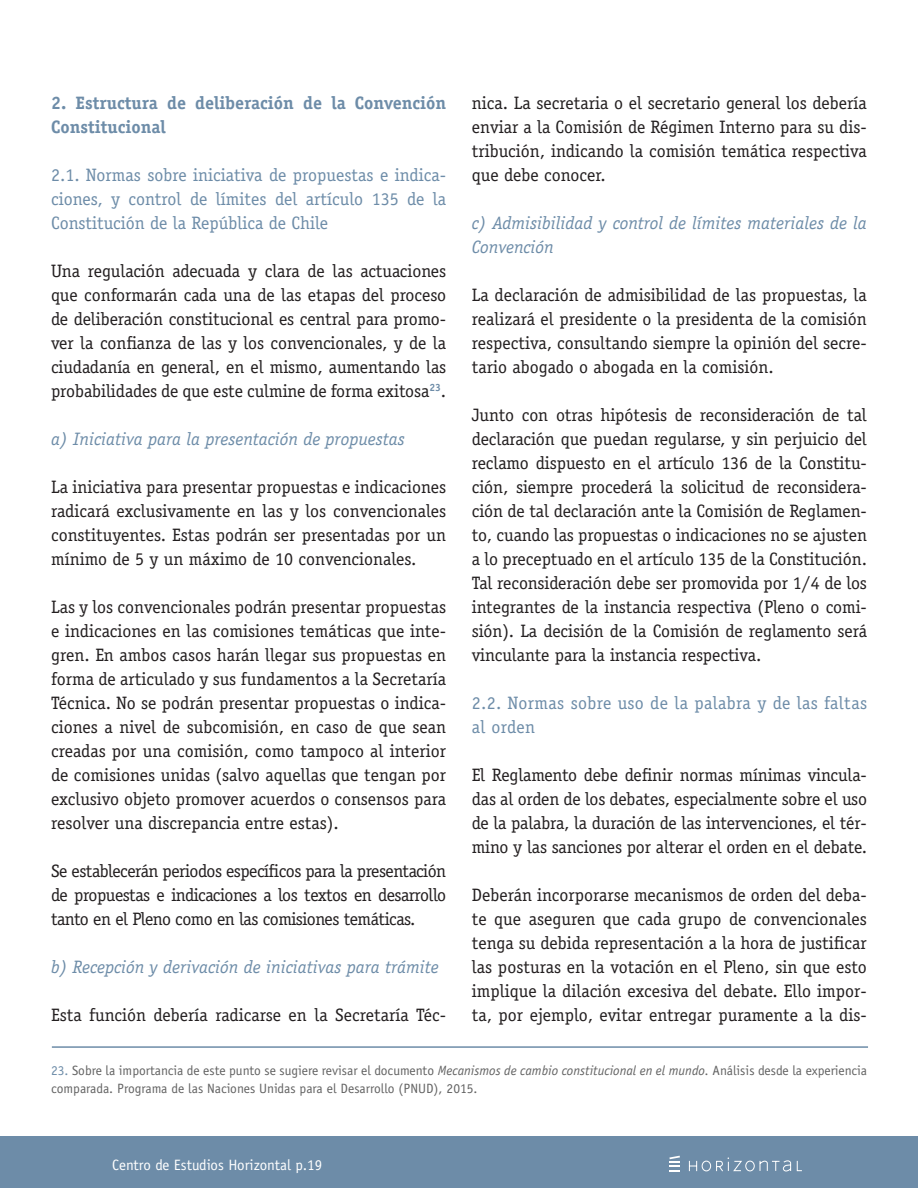
<style>
.page{position:relative;width:918px;height:1188px;background:#fff}
.page>*{position:absolute;margin:0;border:0;box-sizing:border-box;transform-origin:0 0}
.t1{font:18px/24px "Officina Serif Std";letter-spacing:-.005em;color:#231f20;text-align:justify}
.t2{font:italic 18px/24px "Officina Serif Std";color:#6d8ca8}
.t3{font:18px/24px "Officina Serif Std";color:#6d8ca8;text-align:justify}
.t4{font:700 18px/24px "Officina Serif Std";color:#6d8ca8}
.t5{font:18px/24px "Officina Serif Std";letter-spacing:.02em;color:#6d8ca8}
.t6{font:15px "Officina Sans Std";color:#fff}
.t7{font:13.5px/18px "Officina Sans Std";color:#636363}
.s1{color:#6d8ca8}
.s2{font-style:italic}
</style>
<div class="page">
<div style="left:0;top:1136px;width:918px;height:52px;background:#6d8ca8"></div>
<svg style="left:669px;top:1156px;width:11px;height:16px"></svg>
<svg style="left:688px;top:1157px;width:114px;height:15px"></svg>
<hr style="left:52px;top:1046px;width:816px;height:2px;background:#6d8ca8">
<p class="t4" style="left:51px;top:90px;width:397px">2. Estructura de deliberación de la Convención<br>Constitucional</p>
<p class="t3" style="left:51px;top:163px;width:397px">2.1. Normas sobre iniciativa de propuestas e indica&shy;ciones, y control de límites del artículo 135 de la Constitución de la República de Chile</p>
<p class="t1" style="left:51px;top:259px;width:397px">Una regulación adecuada y clara de las actuaciones que conformarán cada una de las etapas del proceso de deliberación constitucional es central para promo&shy;ver la confianza de las y los convencionales, y de la ciudadanía en general, en el mismo, aumentando las probabilidades de que este culmine de forma exitosa<sup>23</sup>.</p>
<p class="t2" style="left:51px;top:427px;width:355px">a) Iniciativa para la presentación de propuestas</p>
<p class="t1" style="left:51px;top:475px;width:397px">La iniciativa para presentar propuestas e indicaciones radicará exclusivamente en las y los convencionales constituyentes. Estas podrán ser presentadas por un mínimo de 5 y un máximo de 10 convencionales.</p>
<p class="t1" style="left:51px;top:595px;width:397px">Las y los convencionales podrán presentar propuestas e indicaciones en las comisiones temáticas que inte&shy;gren. En ambos casos harán llegar sus propuestas en forma de articulado y sus fundamentos a la Secretaría Técnica. No se podrán presentar propuestas o indica&shy;ciones a nivel de subcomisión, en caso de que sean creadas por una comisión, como tampoco al interior de comisiones unidas (salvo aquellas que tengan por exclusivo objeto promover acuerdos o consensos para resolver una discrepancia entre estas).</p>
<p class="t1" style="left:51px;top:859px;width:397px">Se establecerán periodos específicos para la presentación de propuestas e indicaciones a los textos en desarrollo tanto en el Pleno como en las comisiones temáticas.</p>
<p class="t2" style="left:51px;top:955px;width:389px">b) Recepción y derivación de iniciativas para trámite</p>
<p class="t1" style="left:51px;top:1003px;width:397px">Esta función debería radicarse en la Secretaría Téc-</p>
<p class="t1" style="left:472px;top:91px;width:397px">nica. La secretaria o el secretario general los debería enviar a la Comisión de Régimen Interno para su dis&shy;tribución, indicando la comisión temática respectiva que debe conocer.</p>
<p class="t2" style="left:472px;top:211px;width:397px">c) Admisibilidad y control de límites materiales de la<br>Convención</p>
<p class="t1" style="left:472px;top:283px;width:397px">La declaración de admisibilidad de las propuestas, la realizará el presidente o la presidenta de la comisión respectiva, consultando siempre la opinión del secre&shy;tario abogado o abogada en la comisión.</p>
<p class="t1" style="left:472px;top:403px;width:397px">Junto con otras hipótesis de reconsideración de tal declaración que puedan regularse, y sin perjuicio del reclamo dispuesto en el artículo 136 de la Constitu&shy;ción, siempre procederá la solicitud de reconsidera&shy;ción de tal declaración ante la Comisión de Reglamen&shy;to, cuando las propuestas o indicaciones no se ajusten a lo preceptuado en el artículo 135 de la Constitución.<br>Tal reconsideración debe ser promovida por 1/4 de los integrantes de la instancia respectiva (Pleno o comi&shy;sión). La decisión de la Comisión de reglamento será vinculante para la instancia respectiva.</p>
<p class="t5" style="left:472px;top:691px;width:397px">2.2. Normas sobre uso de la palabra y de las faltas al orden</p>
<p class="t1" style="left:472px;top:763px;width:397px">El Reglamento debe definir normas mínimas vincula&shy;das al orden de los debates, especialmente sobre el uso de la palabra, la duración de las intervenciones, el tér&shy;mino y las sanciones por alterar el orden en el debate.</p>
<p class="t1" style="left:472px;top:883px;width:397px">Deberán incorporarse mecanismos de orden del deba&shy;te que aseguren que cada grupo de convencionales tenga su debida representación a la hora de justificar las posturas en la votación en el Pleno, sin que esto implique la dilación excesiva del debate. Ello impor&shy;ta, por ejemplo, evitar entregar puramente a la dis-</p>
<p class="t7" style="left:51px;top:1061px;width:817px"><span class="s1">23.</span> Sobre la importancia de este punto se sugiere revisar el documento <span class="s2">Mecanismos de cambio constitucional en el mundo.</span> Análisis desde la experiencia comparada. Programa de las Naciones Unidas para el Desarrollo (PNUD), 2015.</p>
<p class="t6" style="left:112px;top:1156px;width:212px">Centro de Estudios Horizontal p.19</p>
</div>
